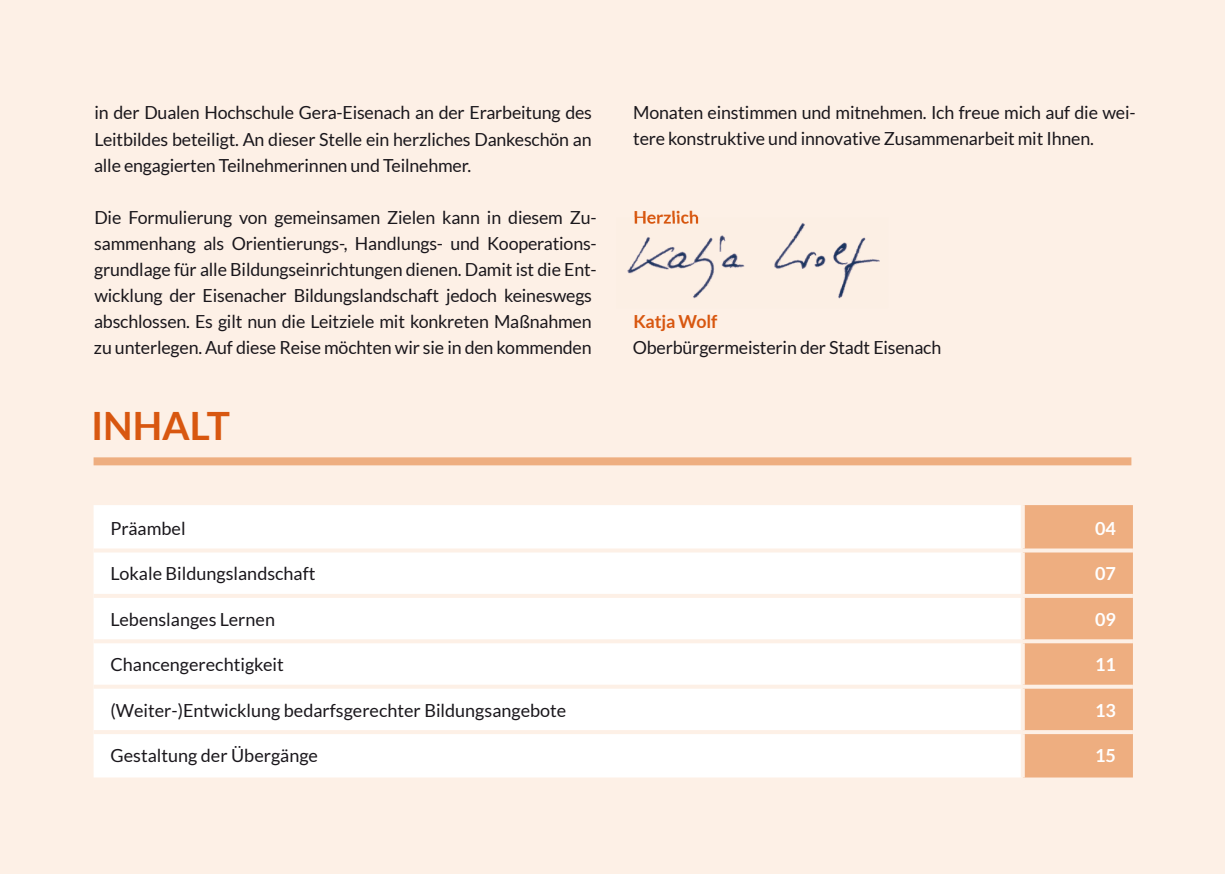
<style>
.page{position:relative;width:1225px;height:874px;background:#fff}
.page>*{position:absolute;margin:0;border:0;box-sizing:border-box;transform-origin:0 0}
.t1{font:700 39px "Lato";color:#d85710}
.t2{font:18px/26px "Lato";letter-spacing:-.01em;color:#1a171c}
.t3{font:700 18px "Lato";letter-spacing:-.01em;color:#d85710}
.t4{font:700 18px "Lato";color:#fff}
</style>
<div class="page">
<div style="left:0;top:0;width:1225px;height:873px;background:#fdf0e6"></div>
<img style="left:627px;top:217px;width:253px;height:82px">
<img style="left:634px;top:217px;width:64px;height:7px">
<div style="left:94px;top:457px;width:1037px;height:8px;background:#eeae80"></div>
<div style="left:94px;top:505px;width:926px;height:272px;background:#fff"></div>
<div style="left:1024px;top:505px;width:109px;height:272px;background:#eeae80"></div>
<svg style="left:1020px;top:505px;width:1px;height:43px"></svg>
<hr style="left:94px;top:548px;width:928px;height:4px;background:#fdf0e6">
<svg style="left:1023px;top:548px;width:110px;height:4px"></svg>
<svg style="left:1020px;top:552px;width:4px;height:41px"></svg>
<svg style="left:94px;top:593px;width:927px;height:4px"></svg>
<svg style="left:1024px;top:593px;width:109px;height:4px"></svg>
<svg style="left:1020px;top:598px;width:1px;height:41px"></svg>
<hr style="left:94px;top:639px;width:928px;height:4px;background:#fdf0e6">
<svg style="left:1023px;top:639px;width:110px;height:4px"></svg>
<svg style="left:1020px;top:643px;width:4px;height:41px"></svg>
<svg style="left:94px;top:684px;width:927px;height:4px"></svg>
<svg style="left:1023px;top:684px;width:110px;height:4px"></svg>
<svg style="left:1020px;top:688px;width:4px;height:41px"></svg>
<svg style="left:94px;top:729px;width:927px;height:4px"></svg>
<svg style="left:1024px;top:729px;width:109px;height:4px"></svg>
<svg style="left:1020px;top:734px;width:4px;height:43px"></svg>
<p class="t2" style="left:94px;top:100px;width:499px;text-align:justify">in der Dualen Hochschule Gera-Eisenach an der Erarbeitung des Leitbildes beteiligt. An dieser Stelle ein herzliches Dankeschön an alle engagierten Teilnehmerinnen und Teilnehmer.</p>
<p class="t2" style="left:94px;top:204px;width:504px">Die Formulierung von gemeinsamen Zielen kann in diesem Zu&shy;sammenhang als Orientierungs-, Handlungs- und Kooperations&shy;grundlage für alle Bildungseinrichtungen dienen. Damit ist die Ent&shy;wicklung der Eisenacher Bildungslandschaft jedoch keineswegs abschlossen. Es gilt nun die Leitziele mit konkreten Maßnahmen zu unterlegen. Auf diese Reise möchten wir sie in den kommenden</p>
<h1 class="t1" style="left:91px;top:403px;width:140px">inhalt</h1>
<p class="t2" style="left:633px;top:100px;width:504px">Monaten einstimmen und mitnehmen. Ich freue mich auf die wei&shy;tere konstruktive und innovative Zusammenarbeit mit Ihnen.</p>
<p class="t3" style="left:633px;top:206px;width:67px">herzlich</p>
<p class="t3" style="left:633px;top:310px;width:86px">katja wolf</p>
<p class="t2" style="left:633px;top:334px;width:310px">Oberbürgermeisterin der Stadt Eisenach</p>
<p class="t2" style="left:111px;top:515px;width:77px">Präambel</p>
<p class="t4" style="left:1095px;top:518px;width:22px">04</p>
<p class="t2" style="left:111px;top:560px;width:206px">Lokale Bildungslandschaft</p>
<p class="t4" style="left:1095px;top:563px;width:22px">07</p>
<p class="t2" style="left:111px;top:606px;width:166px">Lebenslanges Lernen</p>
<p class="t4" style="left:1095px;top:608px;width:22px">09</p>
<p class="t2" style="left:111px;top:651px;width:175px">Chancengerechtigkeit</p>
<p class="t4" style="left:1095px;top:654px;width:22px">11</p>
<p class="t2" style="left:111px;top:696px;width:457px">(Weiter-)Entwicklung bedarfsgerechter Bildungsangebote</p>
<p class="t4" style="left:1095px;top:699px;width:22px">13</p>
<p class="t2" style="left:111px;top:742px;width:209px">Gestaltung der Übergänge</p>
<p class="t4" style="left:1095px;top:744px;width:22px">15</p>
</div>
